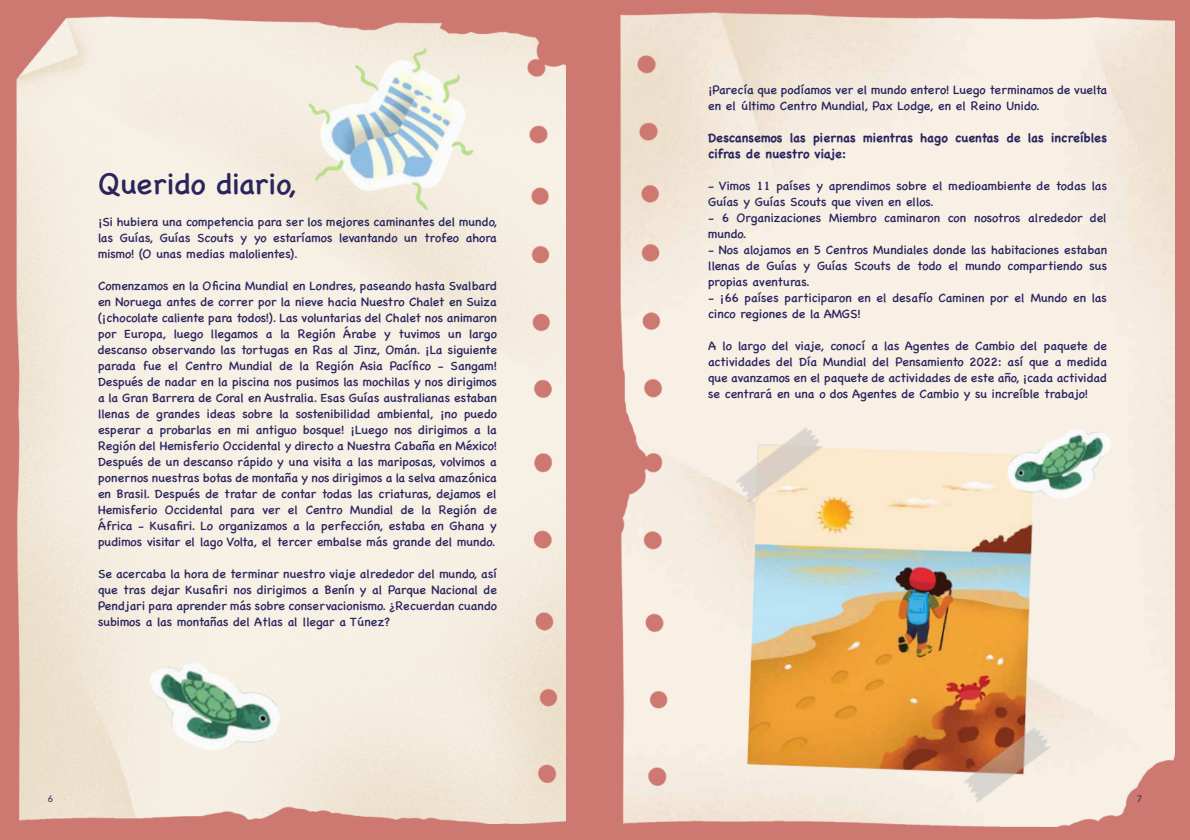
<style>
.page{position:relative;width:1190px;height:840px;background:#cd7870}
.page>*{position:absolute;margin:0;border:0;box-sizing:border-box;transform-origin:0 0}
.t1{font:30px "Chalkboard SE";color:#29265e}
.t2{font:12.5px/16px "Chalkboard SE";color:#29265e;text-align:justify}
.t3{font:700 12.5px/16px "Chalkboard";color:#29265e}
.t4{font:9px "Lato";color:#29265e}
</style>
<div class="page">
<img style="left:621px;top:13px;width:554px;height:814px">
<img style="left:17px;top:16px;width:549px;height:808px">
<img style="left:725px;top:425px;width:336px;height:380px">
<img style="left:274px;top:16px;width:232px;height:230px">
<img style="left:134px;top:650px;width:155px;height:119px">
<img style="left:1000px;top:419px;width:123px;height:95px">
<h1 class="t1" style="left:98px;top:158px;width:200px">Querido diario,</h1>
<p class="t2" style="left:98px;top:213px;width:400px">¡Si hubiera una competencia para ser los mejores caminantes del mundo, las Guías, Guías Scouts y yo estaríamos levantando un trofeo ahora mismo! (O unas medias malolientes).</p>
<p class="t2" style="left:98px;top:277px;width:400px">Comenzamos en la Oficina Mundial en Londres, paseando hasta Svalbard en Noruega antes de correr por la nieve hacia Nuestro Chalet en Suiza (¡chocolate caliente para todos!). Las voluntarias del Chalet nos animaron por Europa, luego llegamos a la Región Árabe y tuvimos un largo descanso observando las tortugas en Ras al Jinz, Omán. ¡La siguiente parada fue el Centro Mundial de la Región Asia Pacífico - Sangam!<br>Después de nadar en la piscina nos pusimos las mochilas y nos dirigimos a la Gran Barrera de Coral en Australia. Esas Guías australianas estaban llenas de grandes ideas sobre la sostenibilidad ambiental, ¡no puedo esperar a probarlas en mi antiguo bosque! ¡Luego nos dirigimos a la Región del Hemisferio Occidental y directo a Nuestra Cabaña en México!<br>Después de un descanso rápido y una visita a las mariposas, volvimos a ponernos nuestras botas de montaña y nos dirigimos a la selva amazónica en Brasil. Después de tratar de contar todas las criaturas, dejamos el Hemisferio Occidental para ver el Centro Mundial de la Región de África - Kusafiri. Lo organizamos a la perfección, estaba en Ghana y pudimos visitar el lago Volta, el tercer embalse más grande del mundo.</p>
<p class="t2" style="left:98px;top:565px;width:400px">Se acercaba la hora de terminar nuestro viaje alrededor del mundo, así que tras dejar Kusafiri nos dirigimos a Benín y al Parque Nacional de Pendjari para aprender más sobre conservacionismo. ¿Recuerdan cuando subimos a las montañas del Atlas al llegar a Túnez?</p>
<p class="t2" style="left:708px;top:81px;width:400px">¡Parecía que podíamos ver el mundo entero! Luego terminamos de vuelta en el último Centro Mundial, Pax Lodge, en el Reino Unido.</p>
<p class="t3" style="left:708px;top:130px;width:400px">Descansemos las piernas mientras hago cuentas de las increíbles cifras de nuestro viaje:</p>
<p class="t2" style="left:708px;top:177px;width:400px">- Vimos 11 países y aprendimos sobre el medioambiente de todas las<br>Guías y Guías Scouts que viven en ellos.</p>
<p class="t2" style="left:708px;top:209px;width:400px">- 6 Organizaciones Miembro caminaron con nosotros alrededor del mundo.</p>
<p class="t2" style="left:708px;top:241px;width:400px">- Nos alojamos en 5 Centros Mundiales donde las habitaciones estaban llenas de Guías y Guías Scouts de todo el mundo compartiendo sus propias aventuras.</p>
<p class="t2" style="left:708px;top:289px;width:400px">- ¡66 países participaron en el desafío Caminen por el Mundo en las cinco regiones de la AMGS!</p>
<p class="t2" style="left:708px;top:337px;width:400px">A lo largo del viaje, conocí a las Agentes de Cambio del paquete de actividades del Día Mundial del Pensamiento 2022: así que a medida que avanzamos en el paquete de actividades de este año, ¡cada actividad se centrará en una o dos Agentes de Cambio y su increíble trabajo!</p>
<p class="t4" style="left:48px;top:794px;width:7px">6</p>
<p class="t4" style="left:1137px;top:794px;width:7px">7</p>
</div>
